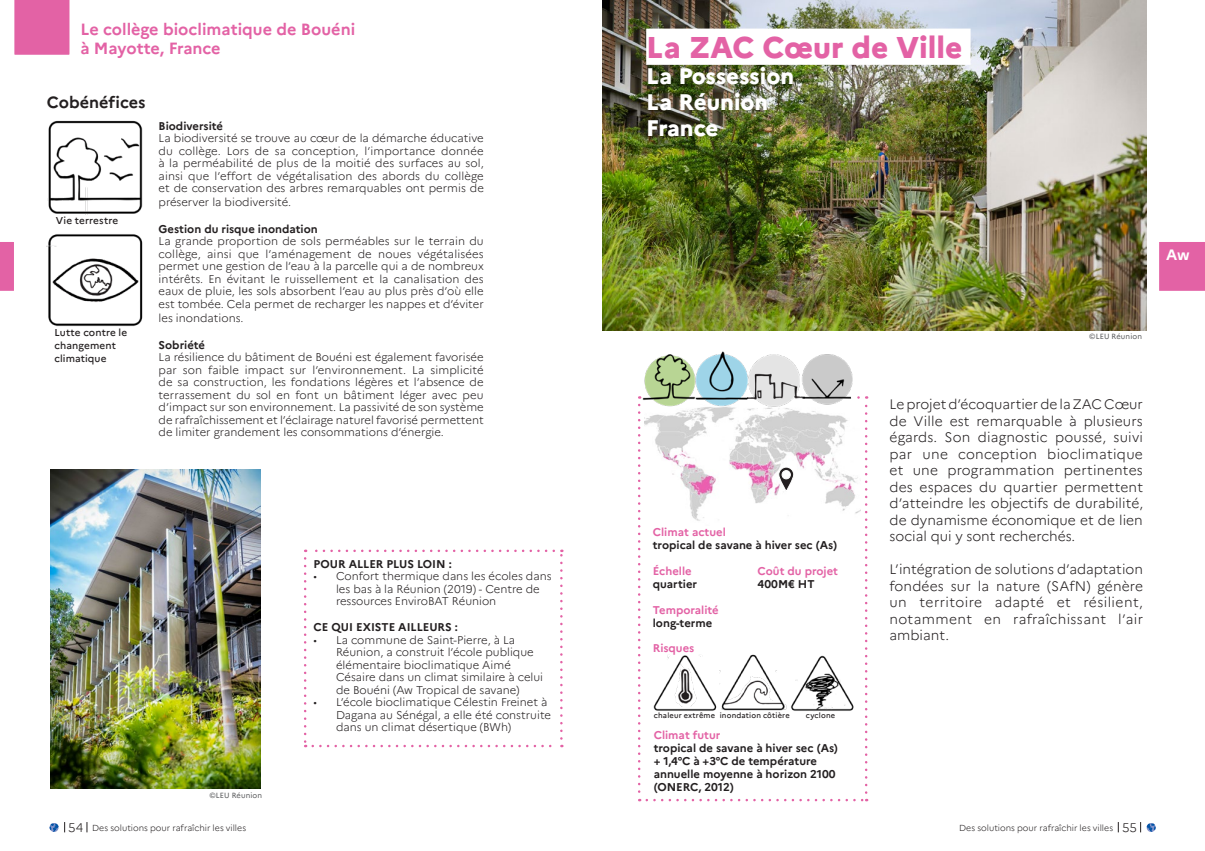
<style>
.page{position:relative;width:1205px;height:851px;background:#fff}
.page>*{position:absolute;margin:0;border:0;box-sizing:border-box;transform-origin:0 0}
.t1{font:800 30px "Marianne";color:#e362a5}
.t2{font:800 22.5px/25.9px "Marianne";color:#fff}
.t3{font:700 16.25px/18.8px "Marianne";color:#e362a5}
.t4{font:700 16.25px "Marianne";letter-spacing:-.005em;color:#231f20}
.t5{font:700 15px "Marianne";color:#fff}
.t6{font:300 13.75px/16.5px "Marianne";color:#231f20;text-align:justify}
.t7{font:300 11.25px/12.5px "Marianne";color:#231f20;text-align:justify}
.t8{font:700 11.25px/12.9px "Marianne";color:#231f20}
.t9{font:700 11.25px "Marianne";color:#e362a5}
.t10{font:500 10px/12.8px "Marianne";letter-spacing:.01em;color:#231f20}
.t11{font:300 8.75px "Marianne";color:#231f20}
.t12{font:500 7.5px "Marianne";letter-spacing:.02em;color:#231f20}
.t13{font:7.5px "Marianne";letter-spacing:.015em;color:#57585a}
.s1{font-size:12.5px}
</style>
<div class="page">
<svg style="left:638px;top:405px;width:2px;height:396px"></svg>
<svg style="left:647px;top:798px;width:220px;height:3px"></svg>
<svg style="left:865px;top:396px;width:2px;height:396px"></svg>
<svg style="left:304px;top:558px;width:2px;height:189px"></svg>
<svg style="left:313px;top:744px;width:249px;height:3px"></svg>
<svg style="left:560px;top:549px;width:2px;height:189px"></svg>
<svg style="left:305px;top:549px;width:249px;height:3px"></svg>
<img style="left:791px;top:655px;width:63px;height:56px">
<svg style="left:50px;top:822px;width:15px;height:10px"></svg>
<svg style="left:1140px;top:822px;width:15px;height:10px"></svg>
<div style="left:14px;top:0;width:56px;height:55px;background:#e362a5"></div>
<img style="left:47px;top:234px;width:96px;height:93px">
<img style="left:47px;top:120px;width:96px;height:94px">
<svg style="left:0;top:242px;width:14px;height:49px"></svg>
<img style="left:50px;top:469px;width:211px;height:319px">
<img style="left:644px;top:404px;width:217px;height:117px">
<img style="left:602px;top:0;width:544px;height:331px">
<div style="left:646px;top:29px;width:324px;height:36px;background:#fff"></div>
<svg style="left:779px;top:467px;width:15px;height:24px"></svg>
<div style="left:778px;top:466px;width:16px;height:25px;border:1px solid #fff;border-radius:7px"></div>
<div style="left:782px;top:470px;width:8px;height:9px;background:#fff;border-radius:50%"></div>
<div style="left:782px;top:470px;width:8px;height:9px;border:1px solid #fff;border-radius:50%"></div>
<img style="left:654px;top:655px;width:63px;height:56px">
<img style="left:720px;top:654px;width:67px;height:57px">
<div style="left:1159px;top:242px;width:46px;height:49px;background:#e362a5"></div>
<img style="left:642px;top:354px;width:52px;height:52px">
<img style="left:749px;top:354px;width:56px;height:53px">
<img style="left:800px;top:354px;width:53px;height:50px">
<img style="left:694px;top:351px;width:55px;height:56px">
<h3 class="t3" style="left:81px;top:20px;width:276px">Le collège bioclimatique de Bouéni à Mayotte, France</h3>
<h3 class="t4" style="left:47px;top:92px;width:100px">Cobénéfices</h3>
<p class="t10" style="left:56px;top:214px;width:64px">Vie terrestre</p>
<p class="t10" style="left:54px;top:326px;width:74px">Lutte contre le changement climatique</p>
<p class="t8" style="left:159px;top:119px;width:66px">Biodiversité</p>
<p class="t7" style="left:159px;top:132px;width:327px">La biodiversité se trouve au cœur de la démarche éducative du collège. Lors de sa conception, l’importance donnée à la perméabilité de plus de la moitié des surfaces au sol, ainsi que l’effort de végétalisation des abords du collège et de conservation des arbres remarquables ont permis de préserver la biodiversité.</p>
<p class="t8" style="left:159px;top:222px;width:161px">Gestion du risque inondation</p>
<p class="t7" style="left:159px;top:235px;width:327px">La grande proportion de sols perméables sur le terrain du collège, ainsi que l’aménagement de noues végétalisées permet une gestion de l’eau à la parcelle qui a de nombreux intérêts. En évitant le ruissellement et la canalisation des eaux de pluie, les sols absorbent l’eau au plus près d’où elle est tombée. Cela permet de recharger les nappes et d’éviter les inondations.</p>
<p class="t8" style="left:159px;top:338px;width:48px">Sobriété</p>
<p class="t7" style="left:159px;top:351px;width:327px">La résilience du bâtiment de Bouéni est également favorisée par son faible impact sur l’environnement. La simplicité de sa construction, les fondations légères et l’absence de terrassement du sol en font un bâtiment léger avec peu d’impact sur son environnement. La passivité de son système de rafraîchissement et l’éclairage naturel favorisé permettent de limiter grandement les consommations d’énergie.</p>
<p class="t13" style="left:209px;top:790px;width:54px">©LEU Réunion</p>
<p class="t8" style="left:313px;top:557px;width:140px">POUR ALLER PLUS LOIN :</p>
<p class="t7" style="left:336px;top:569px;width:217px;text-align:left;text-indent:-22px">• Confort thermique dans les écoles dans les bas à la Réunion (2019) - Centre de ressources EnviroBAT Réunion</p>
<p class="t8" style="left:313px;top:620px;width:146px">CE QUI EXISTE AILLEURS :</p>
<p class="t7" style="left:336px;top:633px;width:209px;text-align:left;text-indent:-22px">• La commune de Saint-Pierre, à La Réunion, a construit l’école publique élémentaire bioclimatique Aimé Césaire dans un climat similaire à celui de Bouéni (Aw Tropical de savane)</p>
<p class="t7" style="left:336px;top:695px;width:217px;text-align:left;text-indent:-22px">• L’école bioclimatique Célestin Freinet à<br>Dagana au Sénégal, a elle été construite dans un climat désertique (BWh)</p>
<h1 class="t1" style="left:646px;top:29px;width:318px">La ZAC Cœur de Ville</h1>
<h2 class="t2" style="left:646px;top:63px;width:150px">La Possession<br>La Réunion<br>France</h2>
<p class="t13" style="left:1089px;top:332px;width:54px">©LEU Réunion</p>
<p class="t9" style="left:653px;top:525px;width:75px">Climat actuel</p>
<p class="t8" style="left:653px;top:538px;width:186px">tropical de savane à hiver sec (As)</p>
<p class="t9" style="left:653px;top:563px;width:40px">Échelle</p>
<p class="t8" style="left:653px;top:577px;width:46px">quartier</p>
<p class="t9" style="left:653px;top:602px;width:67px">Temporalité</p>
<p class="t8" style="left:653px;top:616px;width:61px">long-terme</p>
<p class="t9" style="left:653px;top:641px;width:43px">Risques</p>
<p class="t9" style="left:757px;top:564px;width:82px">Coût du projet</p>
<p class="t8" style="left:757px;top:577px;width:59px">400M€ HT</p>
<p class="t12" style="left:720px;top:710px;width:71px">inondation côtière</p>
<p class="t12" style="left:654px;top:710px;width:63px">chaleur extrême</p>
<p class="t12" style="left:806px;top:710px;width:31px">cyclone</p>
<p class="t9" style="left:654px;top:728px;width:68px">Climat futur</p>
<p class="t8" style="left:654px;top:741px;width:186px">tropical de savane à hiver sec (As) + 1,4°C à +3°C de température annuelle moyenne à horizon 2100 (ONERC, 2012)</p>
<p class="t6" style="left:889px;top:396px;width:255px">Le projet d’écoquartier de la ZAC Cœur de Ville est remarquable à plusieurs égards. Son diagnostic poussé, suivi par une conception bioclimatique et une programmation pertinentes des espaces du quartier permettent d’atteindre les objectifs de durabilité, de dynamisme économique et de lien social qui y sont recherchés.</p>
<p class="t6" style="left:889px;top:561px;width:255px">L’intégration de solutions d’adaptation fondées sur la nature (SAfN) génère un territoire adapté et résilient, notamment en rafraîchissant l’air ambiant.</p>
<p class="t11" style="left:68px;top:822px;width:180px"><span class="s1">54</span> Des solutions pour rafraîchir les villes</p>
<p class="t11" style="left:959px;top:822px;width:179px">Des solutions pour rafraîchir les villes <span class="s1">55</span></p>
<h3 class="t5" style="left:1164px;top:246px;width:25px">Aw</h3>
<h3 class="t5" style="left:1166px;top:246px;width:25px">Aw</h3>
</div>
